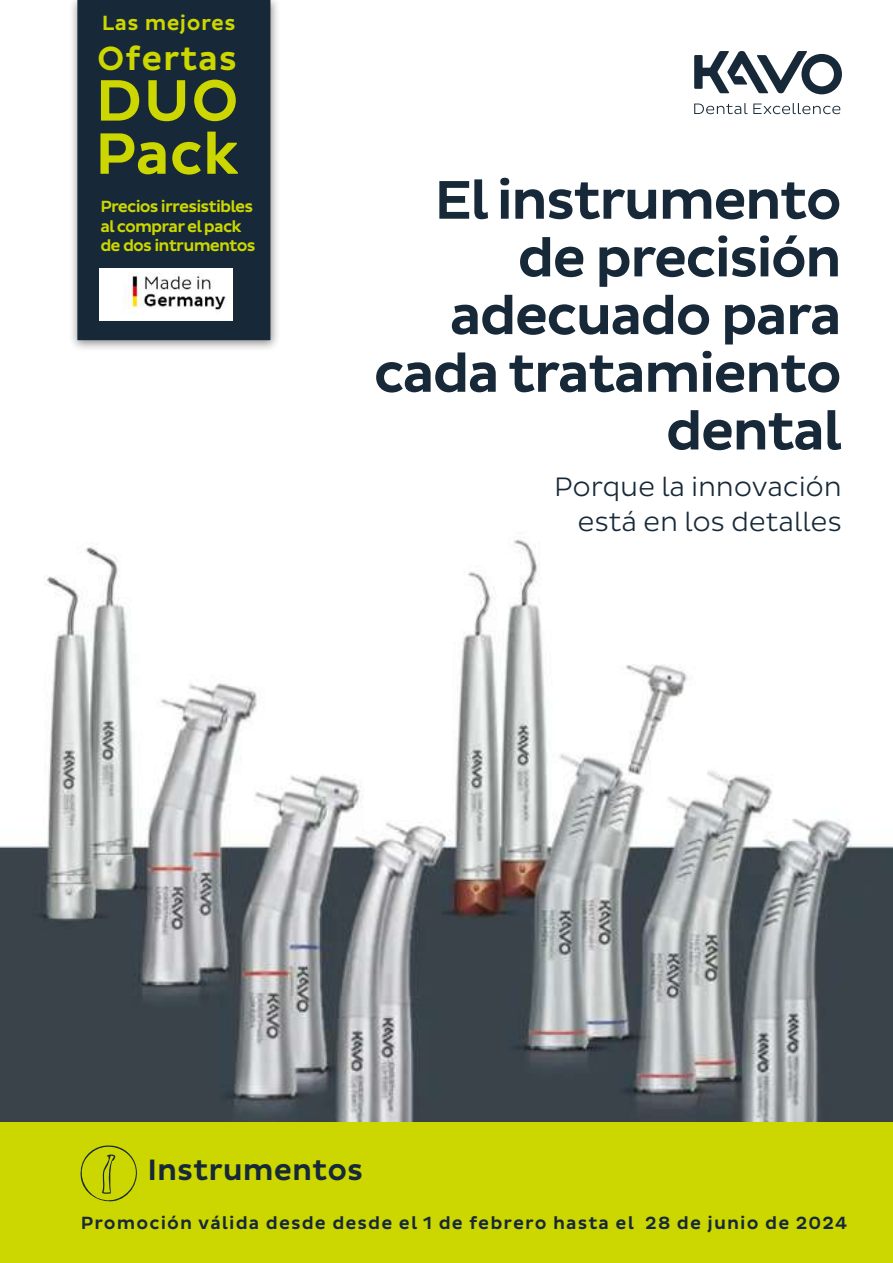
<style>
.page{position:relative;width:893px;height:1263px;background:#fff}
.page>*{position:absolute;margin:0;border:0;box-sizing:border-box;transform-origin:0 0}
.t1{font:500 59.4px/53.2px "Pluto Sans";letter-spacing:-.01em;color:#ccd600}
.t2{font:500 55.35px/57.8px "Pluto Sans";letter-spacing:-.04em;color:#172938;text-align:right}
.t3{font:500 34.2px "Pluto Sans";letter-spacing:.02em;color:#ccd600}
.t4{font:500 30px "Pluto Sans";color:#172938}
.t5{font:300 27.15px/34.7px "Pluto Sans";letter-spacing:-.01em;color:#172938;text-align:right}
.t6{font:500 21px "Pluto Sans";letter-spacing:.02em;color:#ccd600}
.t7{font:500 18px "Pluto Sans";letter-spacing:.06em;color:#172938}
.t8{font:500 16.5px/19.5px "Pluto Sans";letter-spacing:-.05em;color:#ccd600}
</style>
<div class="page">
<img style="left:0;top:539px;width:893px;height:584px">
<div style="left:69px;top:0;width:211px;height:353px;background:#231f20;opacity:.5"></div>
<div style="left:77px;top:0;width:193px;height:340px;background:#172938"></div>
<svg style="left:694px;top:103px;width:146px;height:11px"></svg>
<svg style="left:694px;top:51px;width:148px;height:43px"></svg>
<div style="left:0;top:1123px;width:893px;height:140px;background:#ccd600"></div>
<svg style="left:80px;top:1145px;width:57px;height:57px"></svg>
<img style="left:100px;top:268px;width:133px;height:53px">
<p class="t6" style="left:102px;top:11px;width:135px">Las mejores</p>
<h3 class="t3" style="left:97px;top:39px;width:141px">Ofertas</h3>
<h1 class="t1" style="left:95px;top:75px;width:146px">DUO<br>Pack</h1>
<p class="t8" style="left:100px;top:197px;width:157px">Precios irresistibles al comprar el pack de dos intrumentos</p>
<h2 class="t2" style="left:373px;top:172px;width:470px">El instrumento de precisión adecuado para cada tratamiento dental</h2>
<h3 class="t5" style="left:554px;top:470px;width:289px">Porque la innovación está en los detalles</h3>
<h3 class="t4" style="left:147px;top:1153px;width:217px">Instrumentos</h3>
<p class="t7" style="left:81px;top:1212px;width:768px">Promoción válida desde desde el 1 de febrero hasta el 28 de junio de 2024</p>
</div>
